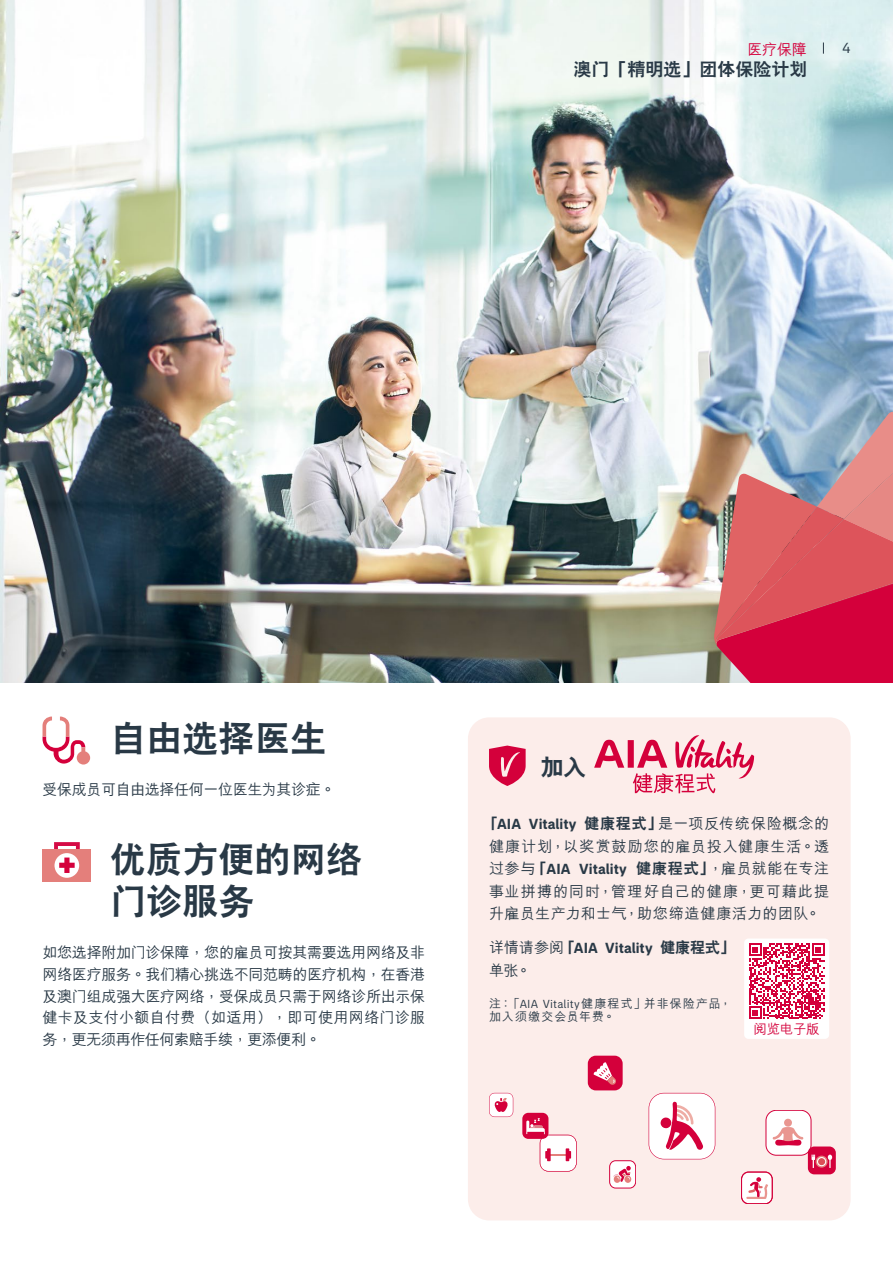
<style>
.page{position:relative;width:893px;height:1263px;background:#fff}
.page>*{position:absolute;margin:0;border:0;box-sizing:border-box;transform-origin:0 0}
.t1{font:800 36px/42px "C Hei 2 HKS";color:#293946}
.t2{font:800 23.1px "C Hei 2 HK";color:#293946}
.t3{font:800 18px "C Hei 2 HKS";color:#293946}
.t4{font:500 15px/21.8px "M Hei HKS";letter-spacing:.02em;color:#293946;text-align:justify}
.t5{font:700 15px "AIA Everest";letter-spacing:.005em;color:#293946}
.t6{font:500 15px "M Hei HKS";letter-spacing:-.025em;color:#293946}
.t7{font:500 15px "M Hei HKS";color:#d4003b}
.t8{font:15px "AIA Everest";color:#293946}
.t9{font:500 13.5px "M Hei HKS";letter-spacing:-.025em;color:#d4003b}
.t10{font:12px "AIA Everest";letter-spacing:.015em;color:#293946}
.t11{font:500 12px "M Hei HKS";letter-spacing:.08em;color:#293946}
.s1{font-family:"C Hei 2 HK";font-weight:800}
.s2{font-family:"M Hei HKS";font-weight:500}
.s3{font-family:"AIA Everest";font-weight:700}
.s4{font-family:"C Hei 2 HKS";font-weight:800}
.s5{font-family:"M Hei HK";font-weight:500}
</style>
<div class="page">
<div style="left:43px;top:850px;width:48px;height:32px;background:#e47f7b"></div>
<div style="left:55px;top:853px;width:24px;height:25px;background:#fff;border-radius:50%"></div>
<svg style="left:54px;top:842px;width:26px;height:31px"></svg>
<svg style="left:43px;top:716px;width:47px;height:48px"></svg>
<img style="left:0;top:0;width:893px;height:682px">
<svg style="left:715px;top:392px;width:178px;height:20px;background:#99b5cd"></svg>
<svg style="left:713px;top:412px;width:180px;height:270px;background:#c86474"></svg>
<div style="left:468px;top:717px;width:383px;height:503px;background:#fcedea;border-radius:21px"></div>
<svg style="left:649px;top:1093px;width:66px;height:66px;background:#f6ced8"></svg>
<div style="left:588px;top:1056px;width:35px;height:34px;background:#d4003b;border-radius:8px"></div>
<svg style="left:593px;top:1062px;width:23px;height:23px"></svg>
<svg style="left:489px;top:1093px;width:24px;height:24px"></svg>
<div style="left:610px;top:1161px;width:26px;height:27px;background:#fff;border-radius:6px"></div>
<svg style="left:613px;top:1166px;width:18px;height:17px"></svg>
<div style="left:609px;top:1160px;width:27px;height:28px;border:1px solid #d4003b;border-radius:6px"></div>
<div style="left:741px;top:1172px;width:31px;height:32px;background:#fff;border-radius:7px"></div>
<svg style="left:746px;top:1177px;width:22px;height:22px"></svg>
<div style="left:741px;top:1172px;width:31px;height:32px;border:1px solid #d4003b;border-radius:7px"></div>
<div style="left:766px;top:1110px;width:45px;height:45px;background:#fff;border-radius:10px"></div>
<div style="left:784px;top:1118px;width:8px;height:9px;background:#e99690;border-radius:4px"></div>
<svg style="left:773px;top:1127px;width:30px;height:19px"></svg>
<div style="left:766px;top:1110px;width:45px;height:45px;border:1px solid #d4003b;border-radius:10px"></div>
<div style="left:808px;top:1146px;width:28px;height:28px;background:#d4003b;border-radius:6px"></div>
<svg style="left:811px;top:1154px;width:21px;height:14px"></svg>
<div style="left:522px;top:1113px;width:26px;height:26px;background:#d4003b;border-radius:6px"></div>
<svg style="left:526px;top:1118px;width:51px;height:53px"></svg>
<div style="left:744px;top:938px;width:85px;height:101px;background:#fff;border-radius:4px"></div>
<svg style="left:749px;top:943px;width:76px;height:76px"></svg>
<svg style="left:489px;top:745px;width:37px;height:41px"></svg>
<svg style="left:594px;top:735px;width:160px;height:58px"></svg>
<p class="t7" style="left:747px;top:39px;width:61px">醫療保障</p>
<p class="t8" style="left:842px;top:39px;width:10px">4</p>
<p class="t3" style="left:573px;top:58px;width:235px">澳門「精明選」團體保險計劃</p>
<h1 class="t1" style="left:111px;top:718px;width:217px">自由選擇醫生</h1>
<p class="t6" style="left:43px;top:778px;width:294px">受保成員可自由選擇任何一位醫生為其診症。</p>
<h1 class="t1" style="left:111px;top:839px;width:253px">優質方便的網絡門診服務</h1>
<p class="t4" style="left:43px;top:940px;width:384px">如您選擇附加門診保障，您的僱員可按其需要選用網絡及非網絡醫療服務。我們精心挑選不同範疇的醫療機構，在香港及澳門組成強大醫療網絡，受保成員只需於網絡診所出示保健卡及支付小額自付費（如適用），即可使用網絡門診服務，更無須再作任何索賠手續，更添便利。</p>
<h2 class="t2" style="left:540px;top:756px;width:47px">加入</h2>
<p class="t5" style="left:484px;top:815px;width:347px"><span class="s1">「</span>AIA Vitality <span class="s1">健康程式」</span><span class="s2">是一項反傳統保險概念的</span></p>
<p class="t4" style="left:489px;top:833px;width:342px;line-height:22.5px">健康計劃，以獎賞鼓勵您的僱員投入健康生活。透過參與<span class="s1">「</span><span class="s3">AIA Vitality</span> <span class="s4">健康程式</span><span class="s1">」</span>，僱員就能在專注事業拼搏的同時，管理好自己的健康，更可藉此提升僱員生產力和士氣，助您締造健康活力的團隊。</p>
<p class="t5" style="left:489px;top:939px;width:247px"><span class="s2">詳情請參閱</span><span class="s1">「</span>AIA Vitality <span class="s1">健康程式」</span></p>
<p class="t4" style="left:489px;top:958px;width:44px">單張。</p>
<p class="t10" style="left:489px;top:997px;width:244px"><span class="s2">注：</span><span class="s5">「</span>AIA Vitality<span class="s5">健康程式」</span><span class="s2">並非保險產品，</span></p>
<p class="t11" style="left:489px;top:1008px;width:128px">加入須繳交會員年費。</p>
<p class="t9" style="left:754px;top:1019px;width:68px">閱覽電子版</p>
</div>
